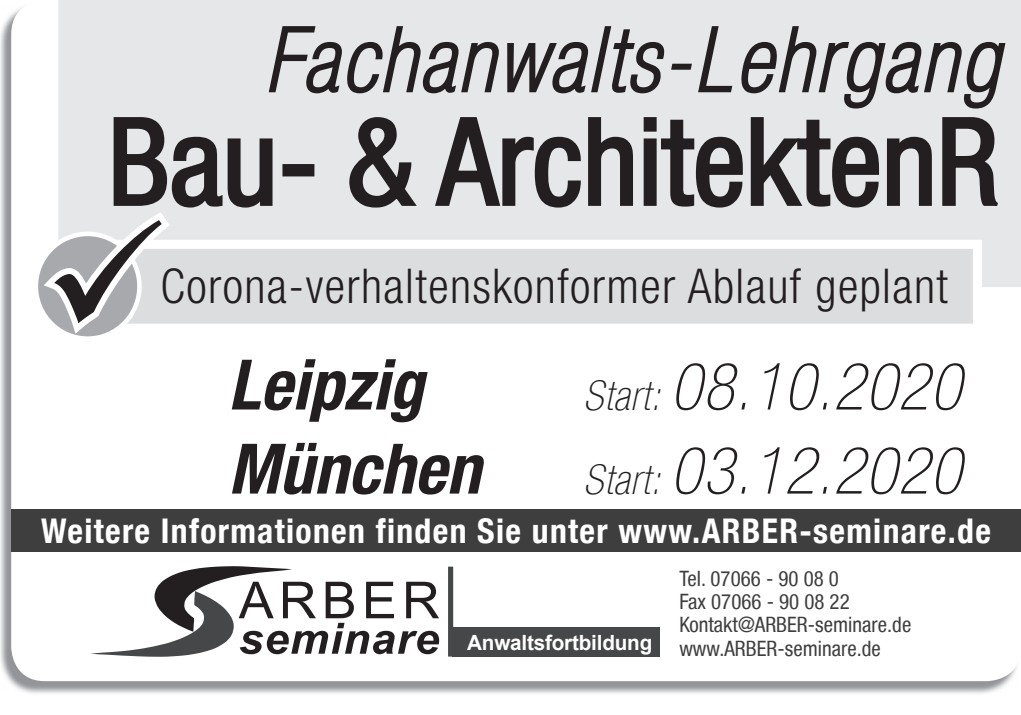
<style>
.page{position:relative;width:1021px;height:715px;background:#fff}
.page>*{position:absolute;margin:0;border:0;box-sizing:border-box;transform-origin:0 0}
.t1{font:condensed 120px "Helvetica Neue LT";color:#231f20}
.t2{font:italic 100 condensed 88.4px "Helvetica Neue LT";letter-spacing:.05em;color:#231f20}
.t3{font:italic 700 condensed 69.6px "Helvetica Neue LT";color:#231f20}
.t4{font:italic 100 condensed 65.2px "Helvetica Neue LT";letter-spacing:.02em;color:#231f20}
.t5{font:300 condensed 48px "Helvetica Neue LT Std";letter-spacing:.03em;color:#231f20}
.t6{font:700 condensed 34px "Helvetica Neue LT";letter-spacing:.04em;color:#fff}
.t7{font:condensed 21.2px/23.2px "Helvetica Neue LT";color:#3e3e3f}
.t8{font:700 20.8px "Arial";letter-spacing:-.01em;color:#fff}
.s1{font-size:41.6px}
</style>
<div class="page">
<img style="left:0;top:7px;width:1017px;height:687px">
<div style="left:11px;top:0;width:1009px;height:681px;background:#fff;border-radius:34px"></div>
<div style="left:448px;top:566px;width:5px;height:90px;background:#464748"></div>
<svg style="left:91px;top:566px;width:348px;height:90px"></svg>
<div style="left:452px;top:627px;width:207px;height:29px;background:#464748"></div>
<div style="left:11px;top:509px;width:1009px;height:42px;background:#3e3e3f"></div>
<div style="left:58px;top:0;width:962px;height:287px;background:#e6e7e9"></div>
<svg style="left:38px;top:25px;width:969px;height:312px;background:#d1d1d3"></svg>
<h2 class="t2" style="left:265px;top:10px;width:734px">Fachanwalts-Lehrgang</h2>
<h1 class="t1" style="left:108px;top:92px;width:891px">Bau- &amp; ArchitektenR</h1>
<h3 class="t5" style="left:43px;top:259px;width:906px">✓Corona-verhaltenskonformer Ablauf geplant</h3>
<h3 class="t3" style="left:228px;top:342px;width:196px">Leipzig</h3>
<h3 class="t4" style="left:583px;top:350px;width:379px"><span class="s1">Start:</span> 08.10.2020</h3>
<h3 class="t3" style="left:228px;top:426px;width:254px">München</h3>
<h3 class="t4" style="left:583px;top:434px;width:379px"><span class="s1">Start:</span> 03.12.2020</h3>
<h3 class="t6" style="left:41px;top:510px;width:951px">Weitere Informationen finden Sie unter www.ARBER-seminare.de</h3>
<p class="t7" style="left:679px;top:566px;width:233px">Tel. 07066 - 90 08 0<br>Fax 07066 - 90 08 22<br>Kontakt@ARBER-seminare.de</p>
<p class="t8" style="left:467px;top:627px;width:187px">Anwaltsfortbildung</p>
<p class="t7" style="left:679px;top:636px;width:203px">www.ARBER-seminare.de</p>
</div>
